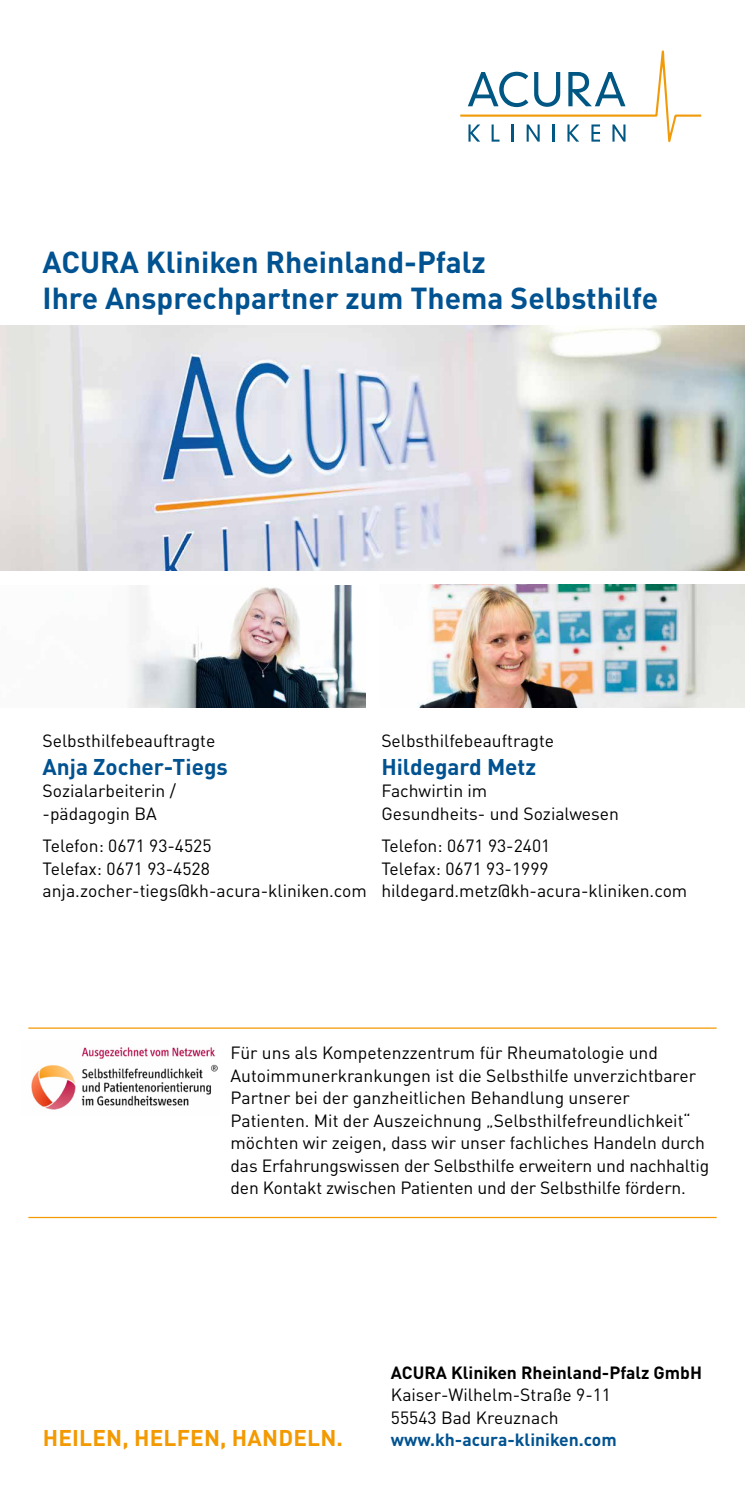
<style>
.page{position:relative;width:745px;height:1489px;background:#fff}
.page>*{position:absolute;margin:0;border:0;box-sizing:border-box;transform-origin:0 0}
.t1{font:700 30px/36px "DIN Pro";color:#005291}
.t2{font:700 22.5px "DIN Pro";color:#005291}
.t3{font:700 22.5px "DIN Pro";letter-spacing:.01em;color:#f39901}
.t4{font:17.5px/22.5px "DIN Pro";color:#000}
.t5{font:700 17.5px "DIN Pro";color:#000}
.t6{font:700 17.5px "DIN Pro";color:#005291}
</style>
<div class="page">
<svg style="left:460px;top:50px;width:240px;height:92px"></svg>
<img style="left:0;top:326px;width:744px;height:245px">
<img style="left:31px;top:1047px;width:187px;height:63px">
<img style="left:129px;top:585px;width:236px;height:122px">
<img style="left:418px;top:584px;width:326px;height:123px">
<hr style="left:28px;top:1027px;width:688px;height:1px;background:#f39901">
<hr style="left:28px;top:1216px;width:688px;height:1px;background:#f39901">
<h1 class="t1" style="left:43px;top:240px;width:616px">ACURA Kliniken Rheinland-Pfalz<br>Ihre Ansprechpartner zum Thema Selbsthilfe</h1>
<p class="t4" style="left:43px;top:728px;width:174px">Selbsthilfebeauftragte</p>
<p class="t2" style="left:43px;top:747px;width:187px">Anja Zocher-Tiegs</p>
<p class="t4" style="left:43px;top:778px;width:135px">Sozialarbeiterin / -pädagogin BA</p>
<p class="t4" style="left:43px;top:833px;width:325px">Telefon: 0671 93-4525<br>Telefax: 0671 93-4528 anja.zocher-tiegs@kh-acura-kliniken.com</p>
<p class="t4" style="left:381px;top:728px;width:174px">Selbsthilfebeauftragte</p>
<p class="t2" style="left:381px;top:747px;width:156px">Hildegard Metz</p>
<p class="t4" style="left:381px;top:778px;width:239px">Fachwirtin im<br>Gesundheits- und Sozialwesen</p>
<p class="t4" style="left:381px;top:833px;width:307px">Telefon: 0671 93-2401<br>Telefax: 0671 93-1999 hildegard.metz@kh-acura-kliniken.com</p>
<p class="t4" style="left:230px;top:1039px;width:480px">Für uns als Kompetenzzentrum für Rheumatologie und Autoimmunerkrankungen ist die Selbsthilfe unverzichtbarer Partner bei der ganzheitlichen Behandlung unserer Patienten. Mit der Auszeichnung „Selbsthilfefreundlichkeit“ möchten wir zeigen, dass wir unser fachliches Handeln durch das Erfahrungswissen der Selbsthilfe erweitern und nachhaltig den Kontakt zwischen Patienten und der Selbsthilfe fördern.</p>
<p class="t3" style="left:43px;top:1419px;width:301px">HEILEN, HELFEN, HANDELN.</p>
<p class="t5" style="left:390px;top:1357px;width:312px">ACURA Kliniken Rheinland-Pfalz GmbH</p>
<p class="t4" style="left:390px;top:1381px;width:221px">Kaiser-Wilhelm-Straße 9-11<br>55543 Bad Kreuznach</p>
<p class="t6" style="left:390px;top:1425px;width:227px">www.kh-acura-kliniken.com</p>
</div>
